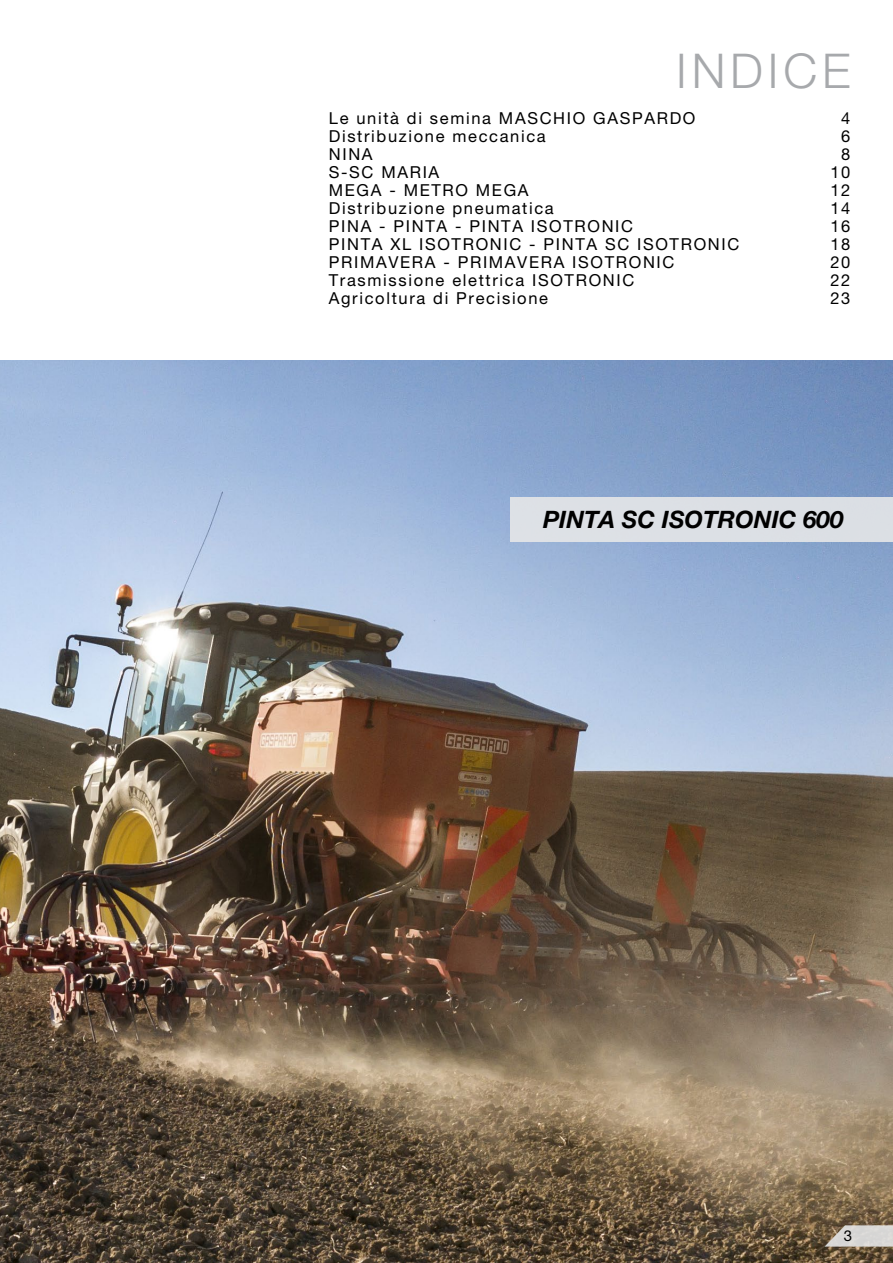
<style>
.page{position:relative;width:893px;height:1263px;background:#fff}
.page>*{position:absolute;margin:0;border:0;box-sizing:border-box;transform-origin:0 0}
.t1{font:300 48px "Helvetica Neue LT Pro";letter-spacing:.1em;color:#a7a9ac}
.t2{font:italic 700 24px "Helvetica Neue LT Pro";color:#000}
.t3{font:16.5px "Helvetica Neue LT Pro";letter-spacing:.1em;color:#000}
.t4{font:15px "Helvetica Neue LT Pro";color:#000}
</style>
<div class="page">
<img style="left:0;top:360px;width:893px;height:903px">
<div style="left:510px;top:497px;width:383px;height:45px;background:#dce0e5"></div>
<svg style="left:824px;top:1225px;width:69px;height:21px"></svg>
<h1 class="t1" style="left:676px;top:42px;width:176px">INDICE</h1>
<p class="t3" style="left:329px;top:108px;width:368px">Le unità di semina MASCHIO GASPARDO</p>
<p class="t3" style="left:841px;top:108px;width:11px">4</p>
<p class="t3" style="left:329px;top:126px;width:218px">Distribuzione meccanica</p>
<p class="t3" style="left:841px;top:126px;width:11px">6</p>
<p class="t3" style="left:329px;top:144px;width:45px">NINA</p>
<p class="t3" style="left:841px;top:144px;width:11px">8</p>
<p class="t3" style="left:329px;top:162px;width:112px">S-SC MARIA</p>
<p class="t3" style="left:830px;top:162px;width:21px">10</p>
<p class="t3" style="left:329px;top:180px;width:201px">MEGA - METRO MEGA</p>
<p class="t3" style="left:830px;top:180px;width:21px">12</p>
<p class="t3" style="left:329px;top:198px;width:226px">Distribuzione pneumatica</p>
<p class="t3" style="left:830px;top:198px;width:21px">14</p>
<p class="t3" style="left:329px;top:216px;width:306px">PINA - PINTA - PINTA ISOTRONIC</p>
<p class="t3" style="left:830px;top:216px;width:21px">16</p>
<p class="t3" style="left:329px;top:234px;width:412px">PINTA XL ISOTRONIC - PINTA SC ISOTRONIC</p>
<p class="t3" style="left:830px;top:234px;width:21px">18</p>
<p class="t3" style="left:329px;top:252px;width:347px">PRIMAVERA - PRIMAVERA ISOTRONIC</p>
<p class="t3" style="left:830px;top:252px;width:21px">20</p>
<p class="t3" style="left:329px;top:270px;width:307px">Trasmissione elettrica ISOTRONIC</p>
<p class="t3" style="left:830px;top:270px;width:21px">22</p>
<p class="t3" style="left:329px;top:288px;width:221px">Agricoltura di Precisione</p>
<p class="t3" style="left:830px;top:288px;width:21px">23</p>
<h2 class="t2" style="left:543px;top:505px;width:302px">PINTA SC ISOTRONIC 600</h2>
<p class="t4" style="left:844px;top:1227px;width:10px">3</p>
</div>
